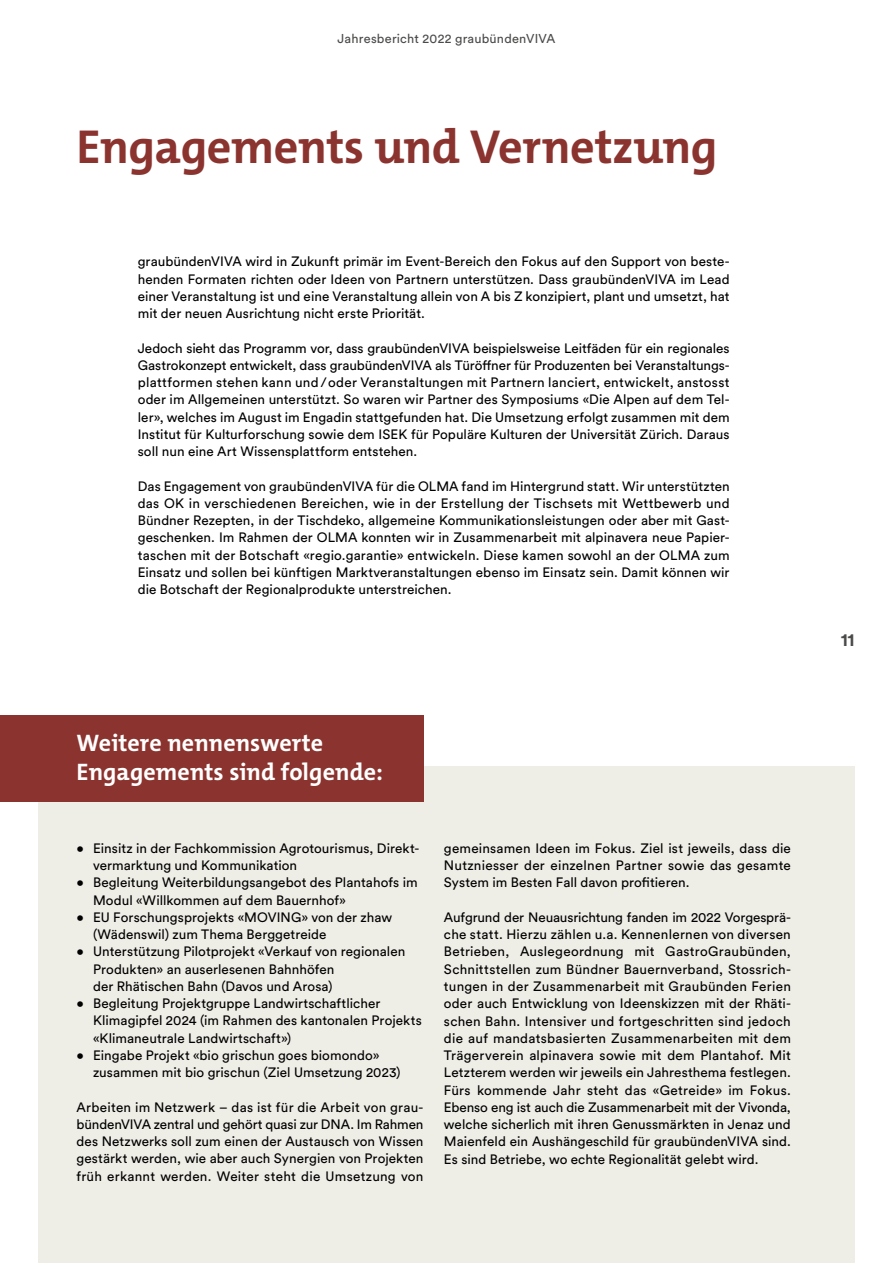
<style>
.page{position:relative;width:893px;height:1263px;background:#fff}
.page>*{position:absolute;margin:0;border:0;box-sizing:border-box;transform-origin:0 0}
.t1{font:700 48px "The Mix";letter-spacing:-.01em;color:#8b332e}
.t2{font:700 24px/28.8px "The Mix";color:#fff}
.t3{font:700 18px "Circular Std";color:#4a4a49}
.t4{font:13.5px/17.2px "Circular Std";letter-spacing:.005em;color:#000;text-align:justify}
.t5{font:12.75px "Circular Std";letter-spacing:.015em;color:#4a4a49}
</style>
<div class="page">
<div style="left:38px;top:767px;width:817px;height:496px;background:#eeede6"></div>
<div style="left:0;top:715px;width:423px;height:86px;background:#8b332e"></div>
<p class="t5" style="left:338px;top:31px;width:219px">Jahresbericht 2022 graubündenVIVA</p>
<h1 class="t1" style="left:77px;top:116px;width:643px">Engagements und Vernetzung</h1>
<p class="t4" style="left:138px;top:253px;width:593px">graubündenVIVA wird in Zukunft primär im Event-Bereich den Fokus auf den Support von beste&shy;henden Formaten richten oder Ideen von Partnern unterstützen. Dass graubündenVIVA im Lead einer Veranstaltung ist und eine Veranstaltung allein von A bis Z konzipiert, plant und umsetzt, hat mit der neuen Ausrichtung nicht erste Priorität.</p>
<p class="t4" style="left:138px;top:339px;width:593px">Jedoch sieht das Programm vor, dass graubündenVIVA beispielsweise Leitfäden für ein regionales Gastrokonzept entwickelt, dass graubündenVIVA als Türöffner für Produzenten bei Veranstaltungs&shy;plattformen stehen kann und /oder Veranstaltungen mit Partnern lanciert, entwickelt, anstosst oder im Allgemeinen unterstützt. So waren wir Partner des Symposiums «Die Alpen auf dem Tel&shy;ler», welches im August im Engadin stattgefunden hat. Die Umsetzung erfolgt zusammen mit dem Institut für Kulturforschung sowie dem ISEK für Populäre Kulturen der Universität Zürich. Daraus soll nun eine Art Wissensplattform entstehen.</p>
<p class="t4" style="left:138px;top:477px;width:593px">Das Engagement von graubündenVIVA für die OLMA fand im Hintergrund statt. Wir unterstützten das OK in verschiedenen Bereichen, wie in der Erstellung der Tischsets mit Wettbewerb und Bündner Rezepten, in der Tischdeko, allgemeine Kommunikationsleistungen oder aber mit Gast&shy;geschenken. Im Rahmen der OLMA konnten wir in Zusammenarbeit mit alpinavera neue Papier&shy;taschen mit der Botschaft «regio.garantie» entwickeln. Diese kamen sowohl an der OLMA zum Einsatz und sollen bei künftigen Marktveranstaltungen ebenso im Einsatz sein. Damit können wir die Botschaft der Regionalprodukte unterstreichen.</p>
<h2 class="t2" style="left:77px;top:729px;width:308px">Weitere nennenswerte<br>Engagements sind folgende:</h2>
<p class="t4" style="left:93px;top:839px;width:328px;text-indent:-16px">• Einsitz in der Fachkommission Agrotourismus, Direkt&shy;vermarktung und Kommunikation</p>
<p class="t4" style="left:93px;top:874px;width:326px;text-indent:-16px">• Begleitung Weiterbildungsangebot des Plantahofs im<br>Modul «Willkommen auf dem Bauernhof»</p>
<p class="t4" style="left:93px;top:908px;width:301px;text-indent:-16px">• EU Forschungsprojekts «MOVING» von der zhaw (Wädenswil) zum Thema Berggetreide</p>
<p class="t4" style="left:93px;top:943px;width:314px;text-align:left;text-indent:-16px">• Unterstützung Pilotprojekt «Verkauf von regionalen<br>Produkten» an auserlesenen Bahnhöfen<br>der Rhätischen Bahn (Davos und Arosa)</p>
<p class="t4" style="left:93px;top:995px;width:330px;text-align:left;text-indent:-16px">• Begleitung Projektgruppe Landwirtschaftlicher<br>Klimagipfel 2024 (im Rahmen des kantonalen Projekts «Klimaneutrale Landwirtschaft»)</p>
<p class="t4" style="left:93px;top:1046px;width:309px;text-indent:-16px">• Eingabe Projekt «bio grischun goes biomondo» zusammen mit bio grischun (Ziel Umsetzung 2023)</p>
<p class="t4" style="left:77px;top:1098px;width:348px">Arbeiten im Netzwerk – das ist für die Arbeit von grau&shy;bündenVIVA zentral und gehört quasi zur DNA. Im Rahmen des Netzwerks soll zum einen der Austausch von Wissen gestärkt werden, wie aber auch Synergien von Projekten früh erkannt werden. Weiter steht die Umsetzung von</p>
<p class="t4" style="left:444px;top:839px;width:348px">gemeinsamen Ideen im Fokus. Ziel ist jeweils, dass die Nutzniesser der einzelnen Partner sowie das gesamte System im Besten Fall davon profitieren.</p>
<p class="t4" style="left:444px;top:908px;width:348px">Aufgrund der Neuausrichtung fanden im 2022 Vorgesprä&shy;che statt. Hierzu zählen u.a. Kennenlernen von diversen Betrieben, Auslegeordnung mit GastroGraubünden, Schnittstellen zum Bündner Bauernverband, Stossrich&shy;tungen in der Zusammenarbeit mit Graubünden Ferien oder auch Entwicklung von Ideenskizzen mit der Rhäti&shy;schen Bahn. Intensiver und fortgeschritten sind jedoch die auf mandatsbasierten Zusammenarbeiten mit dem Trägerverein alpinavera sowie mit dem Plantahof. Mit Letzterem werden wir jeweils ein Jahresthema festlegen.<br>Fürs kommende Jahr steht das «Getreide» im Fokus.<br>Ebenso eng ist auch die Zusammenarbeit mit der Vivonda, welche sicherlich mit ihren Genussmärkten in Jenaz und Maienfeld ein Aushängeschild für graubündenVIVA sind.<br>Es sind Betriebe, wo echte Regionalität gelebt wird.</p>
<h3 class="t3" style="left:841px;top:628px;width:16px">11</h3>
</div>
